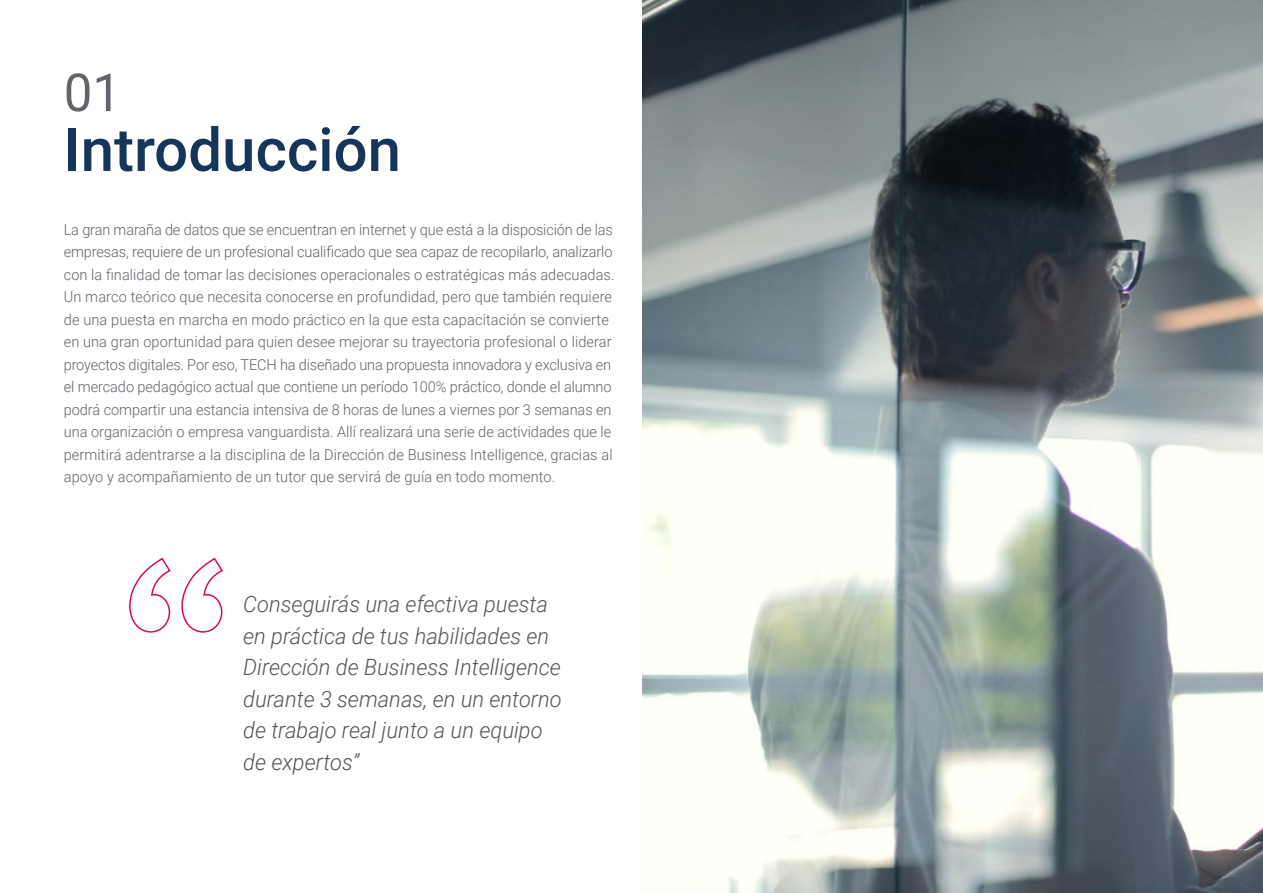
<style>
.page{position:relative;width:1263px;height:893px;background:#fff}
.page>*{position:absolute;margin:0;border:0;box-sizing:border-box;transform-origin:0 0}
.t1{font:500 60px "Roboto";color:#16355a}
.t2{font:52.5px "Roboto";color:#61646a}
.t3{font:italic 300 22.5px/31.5px "Roboto";color:#52555b}
.t4{font:300 15px/22.5px "Roboto";color:#61646a}
</style>
<div class="page">
<svg style="left:129px;top:557px;width:94px;height:76px"></svg>
<img style="left:642px;top:0;width:621px;height:893px">
<h2 class="t2" style="left:64px;top:56px;width:59px">01</h2>
<h1 class="t1" style="left:64px;top:108px;width:339px">Introducción</h1>
<p class="t4" style="left:64px;top:217px;width:552px">La gran maraña de datos que se encuentran en internet y que está a la disposición de las empresas, requiere de un profesional cualificado que sea capaz de recopilarlo, analizarlo con la finalidad de tomar las decisiones operacionales o estratégicas más adecuadas.<br>Un marco teórico que necesita conocerse en profundidad, pero que también requiere de una puesta en marcha en modo práctico en la que esta capacitación se convierte en una gran oportunidad para quien desee mejorar su trayectoria profesional o liderar proyectos digitales. Por eso, TECH ha diseñado una propuesta innovadora y exclusiva en el mercado pedagógico actual que contiene un período 100% práctico, donde el alumno podrá compartir una estancia intensiva de 8 horas de lunes a viernes por 3 semanas en una organización o empresa vanguardista. Allí realizará una serie de actividades que le permitirá adentrarse a la disciplina de la Dirección de Business Intelligence, gracias al apoyo y acompañamiento de un tutor que servirá de guía en todo momento.</p>
<h3 class="t3" style="left:243px;top:588px;width:320px">Conseguirás una efectiva puesta en práctica de tus habilidades en<br>Dirección de Business Intelligence durante 3 semanas, en un entorno de trabajo real junto a un equipo de expertos”</h3>
</div>
